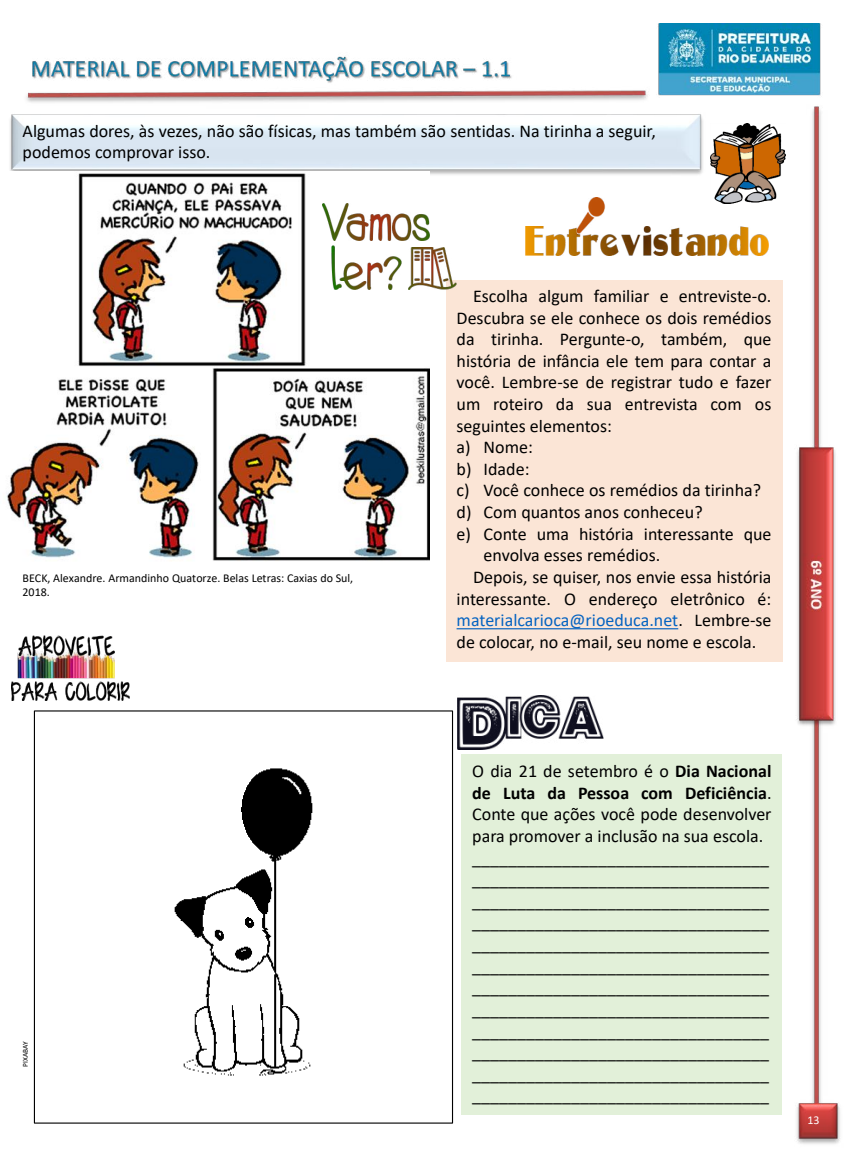
<style>
.page{position:relative;width:859px;height:1170px;background:#fff}
.page>*{position:absolute;margin:0;border:0;box-sizing:border-box;transform-origin:0 0}
.t1{font:18px/21.6px "Calibri";color:#000}
.t2{font:18px "Calibri";color:#0563c1}
.t3{font:12px/14.4px "Calibri";color:#000}
.t4{font:12px "Calibri";color:#fff}
.t5{font:7.5px "Calibri";color:#000}
.s1{color:#000}
.s2{font-weight:700}
</style>
<div class="page">
<img style="left:21px;top:23px;width:819px;height:1121px">
<img style="left:36px;top:712px;width:415px;height:409px">
<img style="left:10px;top:112px;width:696px;height:71px">
<div style="left:461px;top:754px;width:321px;height:360px;background:#e2f0d9"></div>
<img style="left:6px;top:171px;width:423px;height:390px">
<img style="left:17px;top:652px;width:98px;height:28px">
<img style="left:18px;top:635px;width:97px;height:21px">
<img style="left:12px;top:681px;width:118px;height:19px">
<img style="left:458px;top:695px;width:146px;height:54px">
<img style="left:561px;top:197px;width:52px;height:30px">
<img style="left:525px;top:227px;width:243px;height:28px">
<div style="left:446px;top:280px;width:336px;height:381px;background:#fbe5d6"></div>
<svg style="left:457px;top:628px;width:221px;height:1px"></svg>
<img style="left:322px;top:204px;width:108px;height:36px">
<img style="left:332px;top:245px;width:69px;height:45px">
<img style="left:409px;top:247px;width:48px;height:43px">
<img style="left:710px;top:124px;width:75px;height:80px">
<p class="t1" style="left:23px;top:119px;width:635px">Algumas dores, às vezes, não são físicas, mas também são sentidas. Na tirinha a seguir, podemos comprovar isso.</p>
<p class="t3" style="left:23px;top:570px;width:332px">BECK, Alexandre. Armandinho Quatorze. Belas Letras: Caxias do Sul,<br>2018.</p>
<p class="t5" style="left:20px;top:1066px;width:27px;rotate:-90deg">PIXABAY</p>
<p class="t1" style="left:473px;top:285px;width:300px">Escolha algum familiar e entreviste-o.</p>
<p class="t1" style="left:457px;top:306px;width:316px">Descubra se ele conhece os dois remédios</p>
<p class="t1" style="left:457px;top:328px;width:316px">da tirinha. Pergunte-o, também, que</p>
<p class="t1" style="left:457px;top:349px;width:316px">história de infância ele tem para contar a</p>
<p class="t1" style="left:457px;top:371px;width:316px">você. Lembre-se de registrar tudo e fazer</p>
<p class="t1" style="left:457px;top:393px;width:316px">um roteiro da sua entrevista com os</p>
<p class="t1" style="left:457px;top:414px;width:157px">seguintes elementos:</p>
<p class="t1" style="left:457px;top:436px;width:78px">a) Nome:</p>
<p class="t1" style="left:457px;top:457px;width:74px">b) Idade:</p>
<p class="t1" style="left:457px;top:479px;width:306px">c) Você conhece os remédios da tirinha?</p>
<p class="t1" style="left:457px;top:501px;width:248px">d) Com quantos anos conheceu?</p>
<p class="t1" style="left:457px;top:522px;width:316px">e) Conte uma história interessante que</p>
<p class="t1" style="left:484px;top:544px;width:178px">envolva esses remédios.</p>
<p class="t1" style="left:473px;top:565px;width:300px">Depois, se quiser, nos envie essa história</p>
<p class="t1" style="left:457px;top:587px;width:316px">interessante. O endereço eletrônico é:</p>
<p class="t2" style="left:457px;top:607px;width:316px">materialcarioca@rioeduca.net<span class="s1">. Lembre-se</span></p>
<p class="t1" style="left:457px;top:630px;width:301px">de colocar, no e-mail, seu nome e escola.</p>
<p class="t1" style="left:472px;top:760px;width:301px">O dia 21 de setembro é o <span class="s2">Dia Nacional de Luta da Pessoa com Deficiência</span>.<br>Conte que ações você pode desenvolver para promover a inclusão na sua escola. _________________________________ _________________________________ _________________________________ _________________________________ _________________________________ _________________________________ _________________________________ _________________________________ _________________________________ _________________________________ _________________________________ _________________________________</p>
<p class="t4" style="left:807px;top:1111px;width:14px">13</p>
</div>
